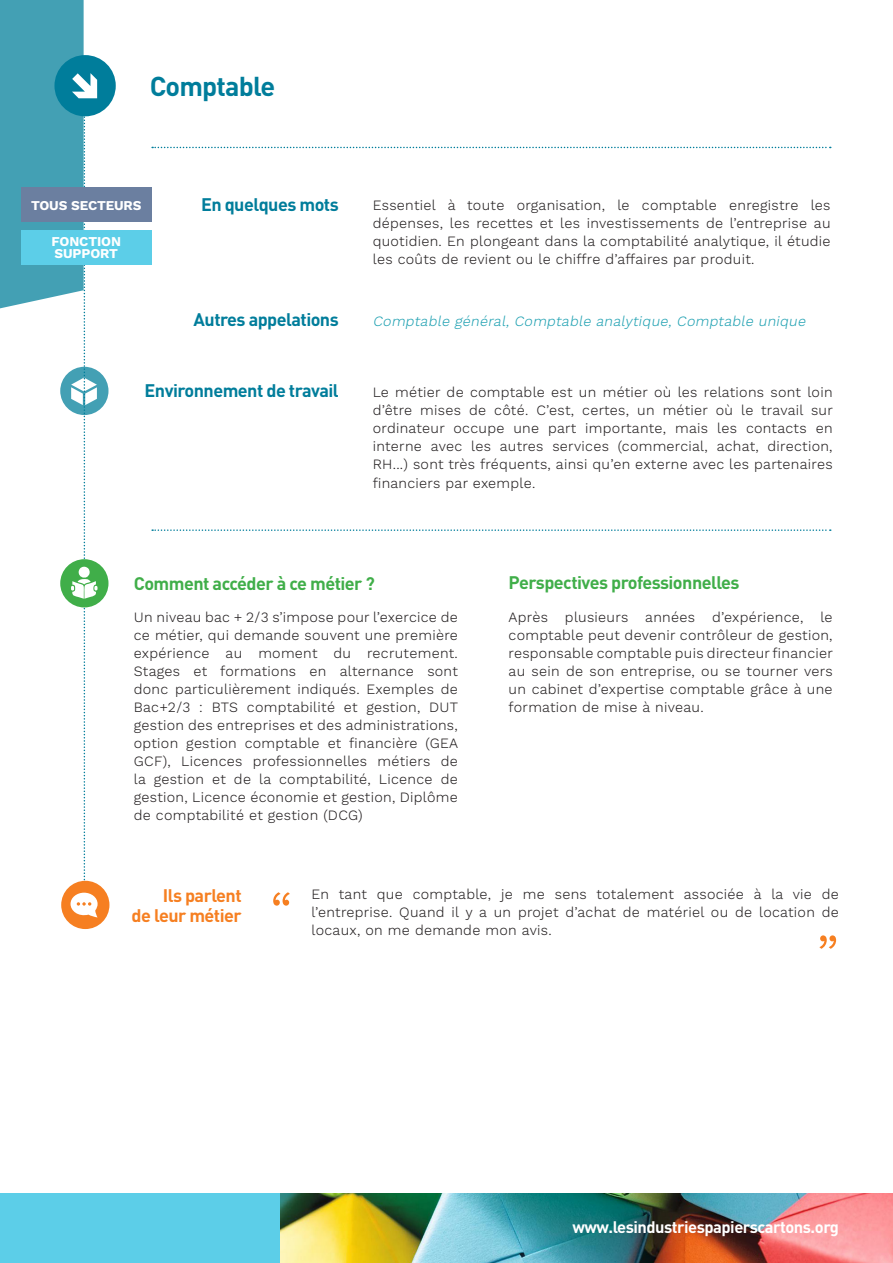
<style>
.page{position:relative;width:893px;height:1263px;background:#fff}
.page>*{position:absolute;margin:0;border:0;box-sizing:border-box;transform-origin:0 0}
.t1{font:300 60px "Work Sans";color:#f67f21}
.t2{font:700 27px "DINOT";letter-spacing:-.03em;color:#007d9b}
.t3{font:700 18px "DINOT";letter-spacing:-.03em;color:#007d9b}
.t4{font:700 18px "DINOT";letter-spacing:-.03em;color:#40ae49}
.t5{font:700 18px "DINOT";letter-spacing:-.03em;color:#f67f21}
.t6{font:700 16.5px "DINOT";letter-spacing:-.03em;color:#fff}
.t7{font:300 14.25px/18px "Work Sans";letter-spacing:.02em;color:#231f20;text-align:justify}
.t8{font:italic 300 14.25px "Work Sans";color:#20a1b2}
.t9{font:700 13.5px/12px "Work Sans";letter-spacing:-.01em;color:#fff}
</style>
<div class="page">
<div style="left:60px;top:367px;width:48px;height:48px;background:#43a0b4;border-radius:50%"></div>
<div style="left:21px;top:188px;width:130px;height:34px;background:#6b7fa0"></div>
<div style="left:21px;top:230px;width:130px;height:34px;background:#5ccee8"></div>
<div style="left:54px;top:55px;width:62px;height:61px;background:#007d9b;border-radius:50%"></div>
<div style="left:0;top:1193px;width:893px;height:70px;background:#5ccee8"></div>
<img style="left:281px;top:1193px;width:612px;height:70px">
<div style="left:60px;top:559px;width:48px;height:48px;background:#40ae49;border-radius:50%"></div>
<div style="left:61px;top:881px;width:48px;height:48px;background:#f67f21;border-radius:50%"></div>
<svg style="left:0;top:0;width:98px;height:926px"></svg>
<svg style="left:152px;top:147px;width:679px;height:1px"></svg>
<svg style="left:152px;top:529px;width:679px;height:2px"></svg>
<p class="t2" style="left:150px;top:67px;width:127px">Comptable</p>
<p class="t9" style="left:31px;top:200px;width:112px">TOUS SECTEURS</p>
<p class="t9" style="left:52px;top:236px;width:71px">FONCTION<br>SUPPORT</p>
<p class="t3" style="left:201px;top:192px;width:139px">En quelques mots</p>
<p class="t7" style="left:373px;top:197px;width:459px">Essentiel à toute organisation, le comptable enregistre les dépenses, les recettes et les investissements de l’entreprise au quotidien. En plongeant dans la comptabilité analytique, il étudie les coûts de revient ou le chiffre d’affaires par produit.</p>
<p class="t3" style="left:194px;top:308px;width:147px">Autres appelations</p>
<p class="t8" style="left:373px;top:312px;width:437px">Comptable général, Comptable analytique, Comptable unique</p>
<p class="t3" style="left:145px;top:378px;width:196px">Environnement de travail</p>
<p class="t7" style="left:373px;top:384px;width:462px">Le métier de comptable est un métier où les relations sont loin d’être mises de côté. C’est, certes, un métier où le travail sur ordinateur occupe une part importante, mais les contacts en interne avec les autres services (commercial, achat, direction, RH...) sont très fréquents, ainsi qu’en externe avec les partenaires financiers par exemple.</p>
<p class="t4" style="left:134px;top:571px;width:243px">Comment accéder à ce métier ?</p>
<p class="t7" style="left:134px;top:609px;width:326px">Un niveau bac + 2/3 s’impose pour l’exercice de ce métier, qui demande souvent une première expérience au moment du recrutement.<br>Stages et formations en alternance sont donc particulièrement indiqués. Exemples de Bac+2/3 : BTS comptabilité et gestion, DUT gestion des entreprises et des administrations, option gestion comptable et financière (GEA GCF), Licences professionnelles métiers de la gestion et de la comptabilité, Licence de gestion, Licence économie et gestion, Diplôme de comptabilité et gestion (DCG)</p>
<p class="t4" style="left:509px;top:571px;width:233px">Perspectives professionnelles</p>
<p class="t7" style="left:509px;top:609px;width:326px">Après plusieurs années d’expérience, le comptable peut devenir contrôleur de gestion, responsable comptable puis directeur financier au sein de son entreprise, ou se tourner vers un cabinet d’expertise comptable grâce à une formation de mise à niveau.</p>
<p class="t5" style="left:163px;top:883px;width:80px">Ils parlent</p>
<p class="t5" style="left:132px;top:903px;width:112px">de leur métier</p>
<p class="t1" style="left:270px;top:878px;width:24px">“</p>
<p class="t7" style="left:311px;top:886px;width:529px">En tant que comptable, je me sens totalement associée à la vie de l’entreprise. Quand il y a un projet d’achat de matériel ou de location de locaux, on me demande mon avis.</p>
<p class="t1" style="left:816px;top:921px;width:24px">”</p>
<p class="t6" style="left:572px;top:1216px;width:268px">www.lesindustriespapierscartons.org</p>
</div>
